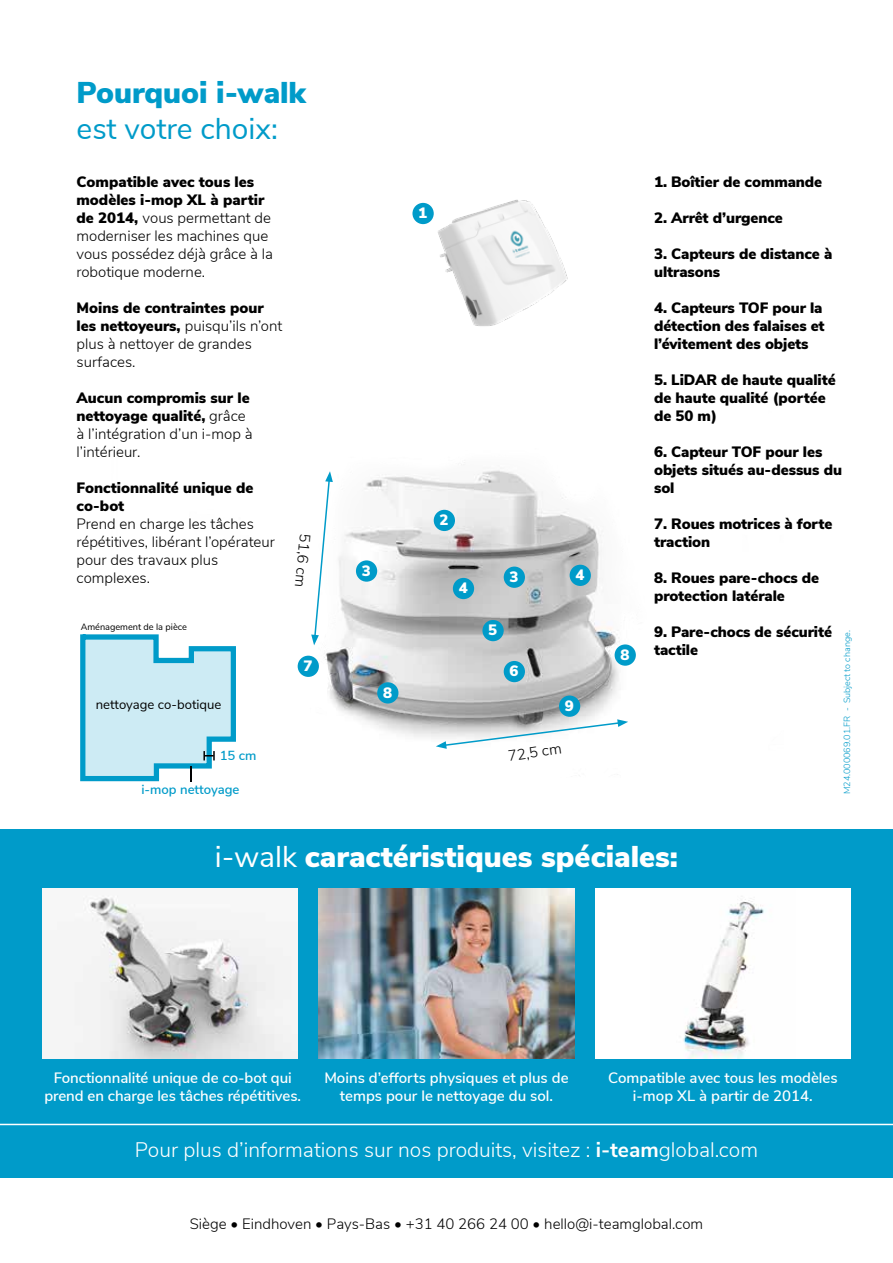
<style>
.page{position:relative;width:893px;height:1263px;background:#fff}
.page>*{position:absolute;margin:0;border:0;box-sizing:border-box;transform-origin:0 0}
.t1{font:900 30px "Nunito Sans";color:#fff}
.t2{font:900 30px "Nunito Sans";color:#009bc9}
.t3{font:30px "Nunito Sans";color:#009bc9}
.t4{font:300 21px "Nunito Sans";color:#fff}
.t5{font:300 15px/18px "Nunito Sans";color:#000}
.t6{font:900 15px/18px "Nunito Sans";letter-spacing:-.005em;color:#000}
.t7{font:600 15px/18px "Nunito Sans";color:#fff;text-align:center}
.t8{font:900 15px "Nunito Sans";color:#fff}
.t9{font:13.05px "Nunito Sans";color:#000}
.t10{font:600 13.05px "Nunito Sans";color:#009bc9}
.t11{font:9.15px "Nunito Sans";color:#000}
.t12{font:300 9px "Nunito Sans";color:#009bc9}
.s1{font-weight:900}
.s2{font-weight:400}
.s3{font-weight:700}
</style>
<div class="page">
<div style="left:0;top:829px;width:893px;height:349px;background:#009bc9"></div>
<img style="left:319px;top:889px;width:255px;height:170px">
<hr style="left:0;top:1124px;width:893px;height:1px;background:#fff">
<svg style="left:80px;top:634px;width:112px;height:148px;background:#9dd7e9"></svg>
<img style="left:112px;top:464px;width:524px;height:313px">
<div style="left:356px;top:560px;width:21px;height:22px;background:#009bc9;border-radius:50%"></div>
<div style="left:434px;top:510px;width:21px;height:21px;background:#009bc9;border-radius:50%"></div>
<div style="left:504px;top:567px;width:21px;height:21px;background:#009bc9;border-radius:50%"></div>
<div style="left:453px;top:578px;width:21px;height:21px;background:#009bc9;border-radius:50%"></div>
<div style="left:570px;top:565px;width:21px;height:21px;background:#009bc9;border-radius:50%"></div>
<div style="left:482px;top:620px;width:22px;height:21px;background:#009bc9;border-radius:50%"></div>
<div style="left:504px;top:661px;width:21px;height:21px;background:#009bc9;border-radius:50%"></div>
<div style="left:298px;top:656px;width:21px;height:21px;background:#009bc9;border-radius:50%"></div>
<div style="left:377px;top:682px;width:21px;height:21px;background:#009bc9;border-radius:50%"></div>
<div style="left:615px;top:644px;width:21px;height:22px;background:#009bc9;border-radius:50%"></div>
<div style="left:559px;top:695px;width:21px;height:22px;background:#009bc9;border-radius:50%"></div>
<svg style="left:436px;top:719px;width:192px;height:30px"></svg>
<svg style="left:311px;top:471px;width:22px;height:174px"></svg>
<img style="left:414px;top:199px;width:154px;height:127px">
<div style="left:412px;top:203px;width:22px;height:21px;background:#009bc9;border-radius:50%"></div>
<img style="left:43px;top:889px;width:255px;height:170px">
<div style="left:595px;top:889px;width:255px;height:170px;background:#fff"></div>
<img style="left:683px;top:899px;width:82px;height:160px">
<h1 class="t2" style="left:77px;top:70px;width:231px">Pourquoi i-walk</h1>
<h1 class="t3" style="left:77px;top:106px;width:203px">est votre choix:</h1>
<p class="t5" style="left:77px;top:172px;width:198px"><span class="s1">Compatible avec tous les modèles i-mop XL à partir de 2014,</span> vous permettant de moderniser les machines que vous possédez déjà grâce à la robotique moderne.</p>
<p class="t5" style="left:77px;top:298px;width:207px"><span class="s1">Moins de contraintes pour les nettoyeurs,</span> puisqu’ils n’ont plus à nettoyer de grandes surfaces.</p>
<p class="t5" style="left:77px;top:388px;width:178px"><span class="s1">Aucun compromis sur le nettoyage qualité,</span> grâce à l’intégration d’un i-mop à l’intérieur.</p>
<p class="t6" style="left:77px;top:479px;width:179px">Fonctionnalité unique de co-bot</p>
<p class="t5" style="left:77px;top:514px;width:200px">Prend en charge les tâches répétitives, libérant l’opérateur pour des travaux plus complexes.</p>
<p class="t5" style="left:315px;top:535px;width:55px;rotate:96deg">51,6 cm</p>
<p class="t11" style="left:81px;top:620px;width:108px">Aménagement de la pièce</p>
<p class="t9" style="left:96px;top:695px;width:127px">nettoyage co-botique</p>
<p class="t10" style="left:220px;top:746px;width:38px">15 cm</p>
<p class="t10" style="left:141px;top:780px;width:100px">i-mop nettoyage</p>
<p class="t8" style="left:303px;top:655px;width:10px">7</p>
<p class="t8" style="left:418px;top:202px;width:10px">1</p>
<p class="t8" style="left:362px;top:559px;width:10px">3</p>
<p class="t8" style="left:383px;top:681px;width:10px">8</p>
<p class="t8" style="left:440px;top:509px;width:11px">2</p>
<p class="t8" style="left:459px;top:577px;width:10px">4</p>
<p class="t8" style="left:509px;top:566px;width:10px">3</p>
<p class="t8" style="left:575px;top:564px;width:10px">4</p>
<p class="t8" style="left:488px;top:619px;width:10px">5</p>
<p class="t8" style="left:509px;top:660px;width:10px">6</p>
<p class="t8" style="left:565px;top:694px;width:10px">9</p>
<p class="t5" style="left:507px;top:746px;width:55px;rotate:-8deg">72,5 cm</p>
<p class="t8" style="left:620px;top:643px;width:10px">8</p>
<p class="t6" style="left:654px;top:173px;width:170px">1. Boîtier de commande</p>
<p class="t6" style="left:654px;top:209px;width:130px">2. Arrêt d’urgence</p>
<p class="t6" style="left:654px;top:245px;width:180px">3. Capteurs de distance à ultrasons</p>
<p class="t6" style="left:654px;top:299px;width:172px">4. Capteurs TOF pour la détection des falaises et l’évitement des objets</p>
<p class="t6" style="left:654px;top:371px;width:183px">5. LiDAR de haute qualité de haute qualité (portée de 50 m)</p>
<p class="t6" style="left:654px;top:443px;width:189px">6. Capteur TOF pour les objets situés au-dessus du sol</p>
<p class="t6" style="left:654px;top:515px;width:180px">7. Roues motrices à forte traction</p>
<p class="t6" style="left:654px;top:569px;width:167px">8. Roues pare-chocs de protection latérale</p>
<p class="t6" style="left:654px;top:623px;width:179px">9. Pare-chocs de sécurité tactile</p>
<p class="t12" style="left:840px;top:703px;width:74px;rotate:-90deg">Subject to change.</p>
<p class="t12" style="left:840px;top:794px;width:88px;rotate:-90deg">M24.000069.01.FR -</p>
<h1 class="t1" style="left:215px;top:834px;width:464px"><span class="s2">i-walk</span> caractéristiques spéciales:</h1>
<p class="t7" style="left:44px;top:1067px;width:258px">Fonctionnalité unique de co-bot qui prend en charge les tâches répétitives.</p>
<p class="t7" style="left:608px;top:1067px;width:231px">Compatible avec tous les modèles i-mop XL à partir de 2014.</p>
<p class="t7" style="left:324px;top:1067px;width:246px">Moins d’efforts physiques et plus de temps pour le nettoyage du sol.</p>
<h2 class="t4" style="left:135px;top:1134px;width:625px">Pour plus d’informations sur nos produits, visitez : <span class="s3">i-team</span>global.com</h2>
<p class="t5" style="left:190px;top:1214px;width:515px">Siège • Eindhoven • Pays-Bas • +31 40 266 24 00 • hello@i-teamglobal.com</p>
</div>
